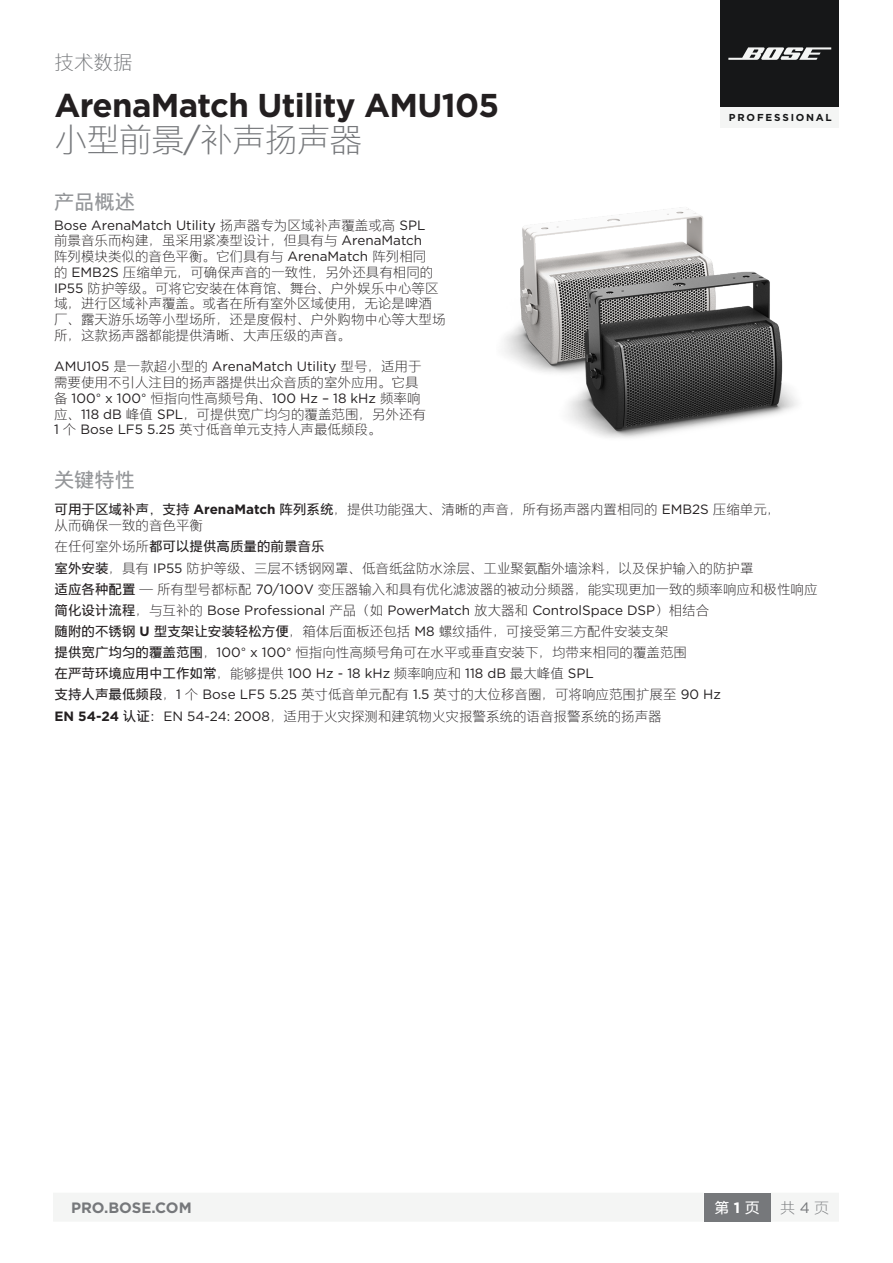
<style>
.page{position:relative;width:893px;height:1263px;background:#fff}
.page>*{position:absolute;margin:0;border:0;box-sizing:border-box;transform-origin:0 0}
.t1{font:700 33px/34.5px "Gotham";letter-spacing:-.02em;color:#231f20}
.Subheads{font:700 20.25px "M Ying Hei 18030 C2";color:#939598}
.t2{font:300 19.5px "M Ying Hei 18030 C2";color:#76787b}
.t3{font:700 15px "Gotham";color:#76787b}
.t4{font:700 15px "M Ying Hei 18030 C2";color:#fff}
.t5{font:300 15px "M Ying Hei 18030 C2";color:#76787b}
.Body{font:300 13.5px/15.8px "M Ying Hei 18030 C2";color:#231f20}
.bullets{font:300 13.5px/15.8px "M Ying Hei 18030 C2";color:#231f20}
.bullets-2{font:13.5px "Gotham";color:#231f20}
.bullets-3{font:700 13.5px "M Ying Hei 18030 C2";color:#231f20}
.t6{font:700 10.05px "Gotham";letter-spacing:.185em;color:#161718}
.s1{font-family:"M Ying Hei 18030 C2";font-weight:300;color:#76787b}
.s2{font-weight:400;color:#76787b}
.s3{font-family:"Gotham";font-weight:400}
.s4{font-weight:700}
.s5{font-family:"Gotham";font-weight:700}
.s6{font-weight:300}
.s7{font-family:"M Ying Hei 18030 C2";font-weight:700}
.s8{font-family:"M Ying Hei 18030 C2";font-weight:300}
.s9{font-family:"Gotham"}
</style>
<div class="page">
<img style="left:504px;top:207px;width:293px;height:231px">
<div style="left:53px;top:1193px;width:786px;height:28px;background:#f4f5f4"></div>
<div style="left:703px;top:1193px;width:67px;height:28px;background:#76787b"></div>
<div style="left:721px;top:0;width:118px;height:128px;background:#161718"></div>
<div style="left:721px;top:108px;width:118px;height:20px;background:#f4f5f4"></div>
<svg style="left:728px;top:47px;width:103px;height:13px"></svg>
<p class="t2" style="left:55px;top:53px;width:79px">技术数据</p>
<p class="t1" style="left:55px;top:88px;width:446px">ArenaMatch Utility AMU105<span class="s1">小型前景</span><span class="s2">/</span><span class="s1">补声扬声器</span></p>
<p class="Subheads" style="left:54px;top:191px;width:82px">产品概述</p>
<p class="Body" style="left:54px;top:217px;width:393px"><span class="s3">Bose ArenaMatch Utility</span> 扬声器专为区域补声覆盖或高 <span class="s3">SPL<br></span>前景音乐而构建，虽采用紧凑型设计，但具有与 <span class="s3">ArenaMatch<br></span>阵列模块类似的音色平衡。它们具有与 <span class="s3">ArenaMatch</span> 阵列相同<br>的 <span class="s3">EMB2S</span> 压缩单元，可确保声音的一致性，另外还具有相同的<span class="s3">IP55</span> 防护等级。可将它安装在体育馆、舞台、户外娱乐中心等区域，进行区域补声覆盖。或者在所有室外区域使用，无论是啤酒厂、露天游乐场等小型场所，还是度假村、户外购物中心等大型场所，这款扬声器都能提供清晰、大声压级的声音。</p>
<p class="Body" style="left:54px;top:359px;width:373px"><span class="s3">AMU105</span> 是一款超小型的 <span class="s3">ArenaMatch Utility</span> 型号，适用于需要使用不引人注目的扬声器提供出众音质的室外应用。它具备 <span class="s3">100</span>° <span class="s3">x 100</span>° 恒指向性高频号角、<span class="s3">100 Hz – 18 kHz</span> 频率响应、<span class="s3">118 dB</span> 峰值 <span class="s3">SPL</span>，可提供宽广均匀的覆盖范围，另外还有<span class="s3">1</span> 个 <span class="s3">Bose LF5 5.25</span> 英寸低音单元支持人声最低频段。</p>
<p class="Subheads" style="left:54px;top:469px;width:82px">关键特性</p>
<p class="t6" style="left:729px;top:111px;width:105px">PROFESSIONAL</p>
<p class="bullets" style="left:55px;top:502px;width:727px"><span class="s4">可用于区域补声，支持</span> <span class="s5">ArenaMatch</span> <span class="s4">阵列系统</span>，提供功能强大、清晰的声音，所有扬声器内置相同的 <span class="s3">EMB2S</span> 压缩单元，从而确保一致的音色平衡</p>
<p class="bullets-3" style="left:55px;top:539px;width:271px"><span class="s6">在任何室外场所</span>都可以提供高质量的前景音乐</p>
<p class="bullets" style="left:55px;top:560px;width:701px"><span class="s4">室外安装</span>，具有 <span class="s3">IP55</span> 防护等级、三层不锈钢网罩、低音纸盆防水涂层、工业聚氨酯外墙涂料，以及保护输入的防护罩</p>
<p class="bullets" style="left:55px;top:581px;width:764px"><span class="s4">适应各种配置</span> — 所有型号都标配 <span class="s3">70/100V</span> 变压器输入和具有优化滤波器的被动分频器，能实现更加一致的频率响应和极性响应</p>
<p class="bullets-2" style="left:55px;top:601px;width:656px"><span class="s7">简化设计流程</span><span class="s8">，与互补的</span> Bose Professional <span class="s8">产品（如</span> PowerMatch <span class="s8">放大器和</span> ControlSpace DSP<span class="s8">）相结合</span></p>
<p class="bullets" style="left:55px;top:623px;width:615px"><span class="s4">随附的不锈钢</span> <span class="s5">U</span> <span class="s4">型支架让安装轻松方便</span>，箱体后面板还包括 <span class="s3">M8</span> 螺纹插件，可接受第三方配件安装支架</p>
<p class="bullets" style="left:55px;top:645px;width:634px"><span class="s4">提供宽广均匀的覆盖范围</span>，<span class="s3">100</span>° <span class="s3">x 100</span>° 恒指向性高频号角可在水平或垂直安装下，均带来相同的覆盖范围</p>
<p class="bullets-2" style="left:55px;top:665px;width:541px"><span class="s7">在严苛环境应用中工作如常</span><span class="s8">，能够提供</span> 100 Hz - 18 kHz <span class="s8">频率响应和</span> 118 dB <span class="s8">最大峰值</span> SPL</p>
<p class="bullets" style="left:55px;top:687px;width:668px"><span class="s4">支持人声最低频段</span>，<span class="s3">1</span> 个 <span class="s3">Bose LF5 5.25</span> 英寸低音单元配有 <span class="s3">1.5</span> 英寸的大位移音圈，可将响应范围扩展至 <span class="s3">90 Hz</span></p>
<p class="bullets" style="left:55px;top:708px;width:609px"><span class="s5">EN 54-24</span> <span class="s4">认证：</span><span class="s3">EN 54-24: 2008</span>，适用于火灾探测和建筑物火灾报警系统的语音报警系统的扬声器</p>
<p class="t3" style="left:71px;top:1198px;width:122px">PRO.BOSE.COM</p>
<p class="t4" style="left:714px;top:1199px;width:47px">第 <span class="s9">1</span> 页</p>
<p class="t5" style="left:780px;top:1200px;width:51px">共 <span class="s3">4</span> 页</p>
</div>
